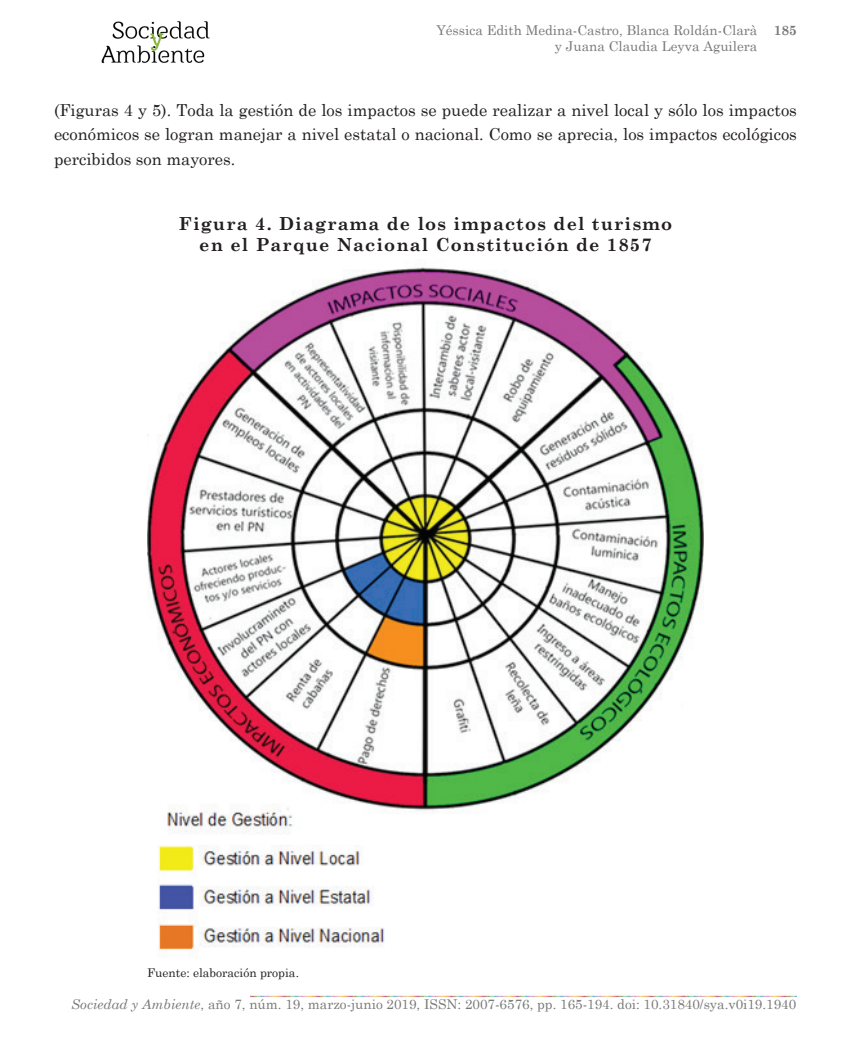
<style>
.page{position:relative;width:851px;height:1063px;background:#fff}
.page>*{position:absolute;margin:0;border:0;box-sizing:border-box;transform-origin:0 0}
.t1{font:700 18px/21.6px "Century Schoolbook";letter-spacing:.06em;color:#231f20;text-align:center}
.t2{font:16.5px/24.8px "Century Schoolbook";color:#231f20;text-align:justify}
.t3{font:13.5px/16.2px "Century Schoolbook";color:#797978;text-align:right}
.t4{font:700 13.5px "Century Schoolbook";color:#797978}
.t5{font:12px "Century Schoolbook";color:#231f20}
.s1{font-style:italic}
</style>
<div class="page">
<img style="left:101px;top:21px;width:109px;height:43px">
<img style="left:250px;top:995px;width:67px;height:3px">
<img style="left:317px;top:995px;width:67px;height:3px">
<img style="left:384px;top:995px;width:66px;height:3px">
<img style="left:450px;top:995px;width:66px;height:3px">
<img style="left:516px;top:995px;width:67px;height:3px">
<img style="left:583px;top:995px;width:66px;height:3px">
<img style="left:649px;top:995px;width:67px;height:3px">
<img style="left:716px;top:995px;width:80px;height:3px">
<img style="left:148px;top:267px;width:555px;height:684px">
<p class="t3" style="left:436px;top:21px;width:322px">Yéssica Edith Medina-Castro, Blanca Roldán-Clarà y Juana Claudia Leyva Aguilera</p>
<p class="t4" style="left:773px;top:22px;width:25px">185</p>
<p class="t2" style="left:54px;top:97px;width:744px">(Figuras 4 y 5). Toda la gestión de los impactos se puede realizar a nivel local y sólo los impactos económicos se logran manejar a nivel estatal o nacional. Como se aprecia, los impactos ecológicos percibidos son mayores.</p>
<p class="t1" style="left:179px;top:212px;width:494px">Figura 4. Diagrama de los impactos del turismo en el Parque Nacional Constitución de 1857</p>
<p class="t5" style="left:147px;top:965px;width:153px">Fuente: elaboración propia.</p>
<p class="t3" style="left:71px;top:996px;width:726px"><span class="s1">Sociedad y Ambiente</span>, año 7, núm. 19, marzo-junio 2019, ISSN: 2007-6576, pp. 165-194. doi: 10.31840/sya.v0i19.1940</p>
</div>
